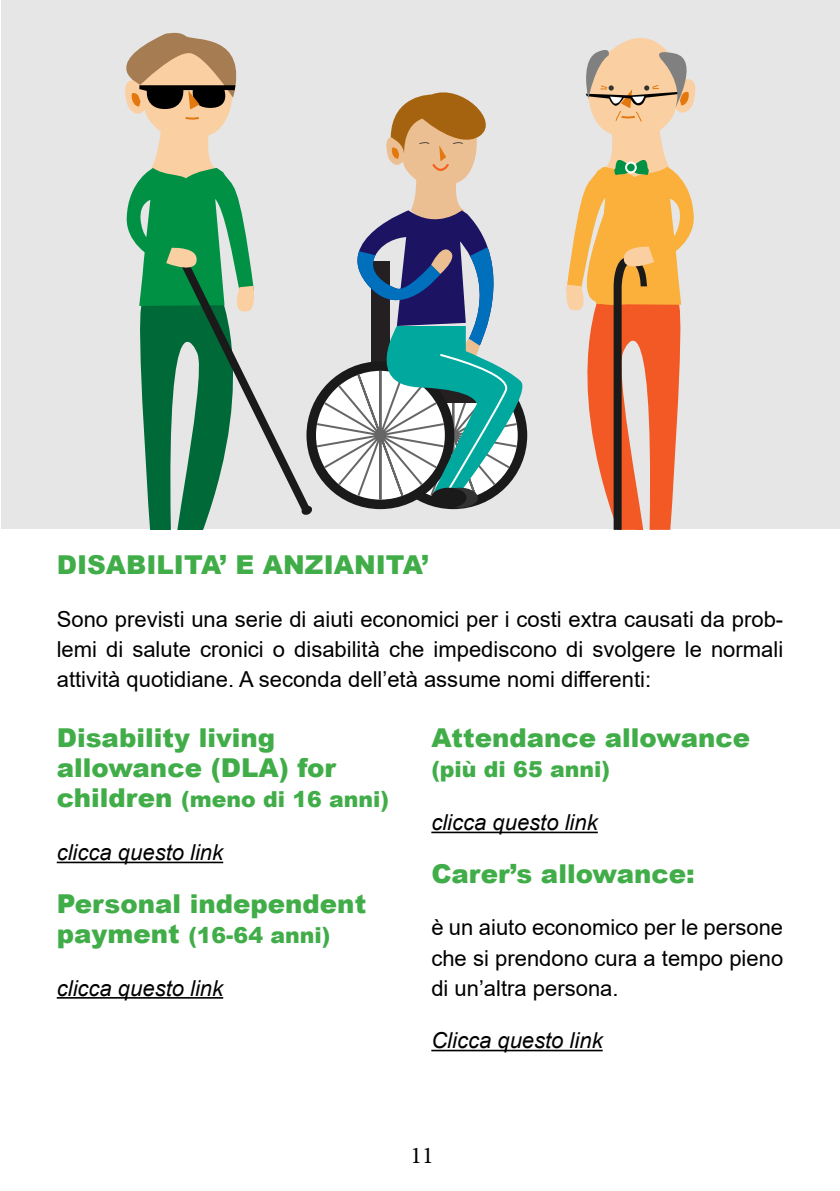
<style>
.page{position:relative;width:840px;height:1191px;background:#fff}
.page>*{position:absolute;margin:0;border:0;box-sizing:border-box;transform-origin:0 0}
.t1{font:900 26px/30px "Arial";color:#41ad49}
.t2{font:24px "Minion Pro";color:#000}
.t3{font:22px/30px "Arial";color:#000;text-align:justify}
.t4{font:italic 22px "Arial";color:#000}
.t5{font:900 22px "Arial";color:#41ad49}
.s1{font-size:26px}
</style>
<div class="page">
<hr style="left:57px;top:861px;width:166px;height:2px;background:#000">
<hr style="left:57px;top:997px;width:166px;height:1px;background:#000">
<hr style="left:431px;top:831px;width:166px;height:2px;background:#000">
<hr style="left:431px;top:1049px;width:171px;height:2px;background:#000">
<div style="left:2px;top:1px;width:837px;height:528px;background:#e6e6e6"></div>
<svg style="left:557px;top:0;width:144px;height:529px"></svg>
<svg style="left:625px;top:163px;width:10px;height:9px"></svg>
<div style="left:624px;top:162px;width:12px;height:11px;border:2px solid #fff;border-radius:50%"></div>
<svg style="left:96px;top:0;width:438px;height:529px"></svg>
<p class="t1" style="left:57px;top:549px;width:373px">DISABILITA’ E ANZIANITA’</p>
<p class="t3" style="left:57px;top:604px;width:727px">Sono previsti una serie di aiuti economici per i costi extra causati da prob&shy;lemi di salute cronici o disabilità che impediscono di svolgere le normali attività quotidiane. A seconda dell’età assume nomi differenti:</p>
<p class="t1" style="left:57px;top:722px;width:281px">Disability living allowance (DLA) for</p>
<p class="t5" style="left:57px;top:783px;width:334px"><span class="s1">children</span> (meno di 16 anni)</p>
<p class="t4" style="left:57px;top:838px;width:168px">clicca questo link</p>
<p class="t1" style="left:57px;top:887px;width:311px">Personal independent</p>
<p class="t5" style="left:57px;top:919px;width:275px"><span class="s1">payment</span> (16-64 anni)</p>
<p class="t4" style="left:57px;top:973px;width:168px">clicca questo link</p>
<p class="t1" style="left:431px;top:722px;width:320px">Attendance allowance</p>
<p class="t5" style="left:431px;top:753px;width:180px">(più di 65 anni)</p>
<p class="t4" style="left:431px;top:808px;width:168px">clicca questo link</p>
<p class="t1" style="left:431px;top:857px;width:265px">Carer’s allowance:</p>
<p class="t3" style="left:431px;top:912px;width:353px">è un aiuto economico per le persone che si prendono cura a tempo pieno di un’altra persona.</p>
<p class="t4" style="left:431px;top:1026px;width:173px">Clicca questo link</p>
<p class="t2" style="left:410px;top:1139px;width:25px">11</p>
</div>
